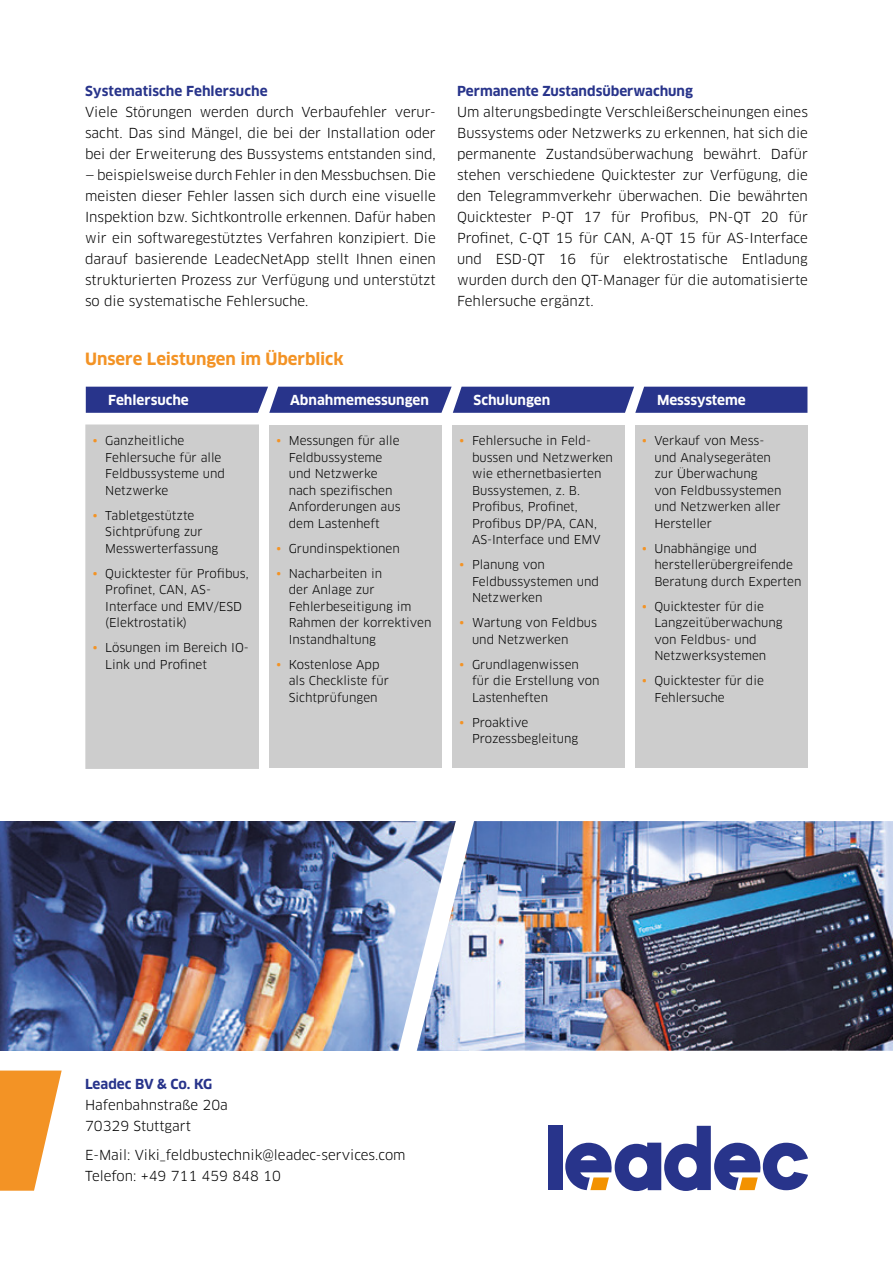
<style>
.page{position:relative;width:893px;height:1263px;background:#fff}
.page>*{position:absolute;margin:0;border:0;box-sizing:border-box;transform-origin:0 0}
.t1{font:700 16.5px "Clan OT";color:#f39325}
.t2{font:13.5px/21px "Clan OT";color:#000;text-align:justify}
.t3{font:700 13.5px "Clan OT";color:#28348b}
.t4{font:700 13.5px "Clan OT";color:#fff}
.t5{font:12px/16.5px "Clan OT";color:#000}
.s1{font-size:13.5px;color:#f39325}
</style>
<div class="page">
<svg style="left:0;top:1070px;width:62px;height:121px"></svg>
<img style="left:0;top:821px;width:396px;height:230px">
<div style="left:548px;top:1126px;width:14px;height:64px;background:#28348b"></div>
<svg style="left:565px;top:1126px;width:243px;height:65px"></svg>
<img style="left:476px;top:821px;width:417px;height:230px">
<svg style="left:396px;top:821px;width:80px;height:230px"></svg>
<div style="left:86px;top:425px;width:172px;height:343px;background:#cdcdcd"></div>
<div style="left:269px;top:425px;width:172px;height:343px;background:#cdcdcd"></div>
<div style="left:452px;top:425px;width:172px;height:343px;background:#cdcdcd"></div>
<div style="left:635px;top:425px;width:172px;height:343px;background:#cdcdcd"></div>
<svg style="left:86px;top:387px;width:721px;height:26px;background:#323e90"></svg>
<p class="t3" style="left:85px;top:83px;width:184px">Systematische Fehlersuche</p>
<p class="t2" style="left:85px;top:101px;width:352px">Viele Störungen werden durch Verbaufehler verur&shy;sacht. Das sind Mängel, die bei der Installation oder bei der Erweiterung des Bussystems entstanden sind,</p>
<p class="t2" style="left:85px;top:164px;width:352px">— beispielsweise durch Fehler in den Messbuchsen. Die meisten dieser Fehler lassen sich durch eine visuelle Inspektion bzw. Sichtkontrolle erkennen. Dafür haben wir ein softwaregestütztes Verfahren konzipiert. Die darauf basierende LeadecNetApp stellt Ihnen einen strukturierten Prozess zur Verfügung und unterstützt so die systematische Fehlersuche.</p>
<h1 class="t1" style="left:85px;top:349px;width:260px">Unsere Leistungen im Überblick</h1>
<p class="t3" style="left:457px;top:83px;width:237px">Permanente Zustandsüberwachung</p>
<p class="t2" style="left:457px;top:101px;width:352px">Um alterungsbedingte Verschleißerscheinungen eines Bussystems oder Netzwerks zu erkennen, hat sich die permanente Zustandsüberwachung bewährt. Dafür stehen verschiedene Quicktester zur Verfügung, die den Telegrammverkehr überwachen. Die bewährten Quicktester P-QT 17 für Profibus, PN-QT 20 für Profinet, C-QT 15 für CAN, A-QT 15 für AS-Interface und ESD-QT 16 für elektrostatische Entladung wurden durch den QT-Manager für die automatisierte Fehlersuche ergänzt.</p>
<p class="t4" style="left:108px;top:392px;width:82px">Fehlersuche</p>
<p class="t4" style="left:290px;top:392px;width:140px">Abnahmemessungen</p>
<p class="t4" style="left:474px;top:392px;width:78px">Schulungen</p>
<p class="t4" style="left:657px;top:392px;width:90px">Messsysteme</p>
<p class="t5" style="left:105px;top:433px;width:121px;text-indent:-13px"><span class="s1">•</span> Ganzheitliche<br>Fehlersuche für alle<br>Feldbussysteme und<br>Netzwerke</p>
<p class="t5" style="left:105px;top:507px;width:114px;text-indent:-13px"><span class="s1">•</span> Tabletgestützte<br>Sichtprüfung zur<br>Messwerterfassung</p>
<p class="t5" style="left:105px;top:565px;width:145px;text-indent:-13px"><span class="s1">•</span> Quicktester für Profibus,<br>Profinet, CAN, AS-<br>Interface und EMV/ESD (Elektrostatik)</p>
<p class="t5" style="left:105px;top:640px;width:145px;text-indent:-13px"><span class="s1">•</span> Lösungen im Bereich IO-<br>Link und Profinet</p>
<p class="t5" style="left:289px;top:433px;width:113px;text-indent:-13px"><span class="s1">•</span> Messungen für alle<br>Feldbussysteme und Netzwerke nach spezifischen<br>Anforderungen aus dem Lastenheft</p>
<p class="t5" style="left:276px;top:540px;width:125px"><span class="s1">•</span> Grundinspektionen</p>
<p class="t5" style="left:289px;top:565px;width:144px;text-indent:-13px"><span class="s1">•</span> Nacharbeiten in<br>der Anlage zur<br>Fehlerbeseitigung im<br>Rahmen der korrektiven<br>Instandhaltung</p>
<p class="t5" style="left:289px;top:656px;width:102px;text-indent:-13px"><span class="s1">•</span> Kostenlose App als Checkliste für<br>Sichtprüfungen</p>
<p class="t5" style="left:472px;top:433px;width:142px;text-indent:-13px"><span class="s1">•</span> Fehlersuche in Feld&shy;bussen und Netzwerken wie ethernetbasierten<br>Bussystemen, z. B.<br>Profibus, Profinet,<br>Profibus DP/PA, CAN,<br>AS-Interface und EMV</p>
<p class="t5" style="left:472px;top:557px;width:129px;text-indent:-13px"><span class="s1">•</span> Planung von<br>Feldbussystemen und<br>Netzwerken</p>
<p class="t5" style="left:472px;top:615px;width:127px;text-indent:-13px"><span class="s1">•</span> Wartung von Feldbus und Netzwerken</p>
<p class="t5" style="left:472px;top:656px;width:129px;text-indent:-13px"><span class="s1">•</span> Grundlagenwissen<br>für die Erstellung von<br>Lastenheften</p>
<p class="t5" style="left:472px;top:714px;width:108px;text-indent:-13px"><span class="s1">•</span> Proaktive<br>Prozessbegleitung</p>
<p class="t5" style="left:654px;top:433px;width:128px;text-indent:-13px"><span class="s1">•</span> Verkauf von Mess&shy;und Analysegeräten zur Überwachung von Feldbussystemen und Netzwerken aller<br>Hersteller</p>
<p class="t5" style="left:654px;top:540px;width:148px;text-indent:-13px"><span class="s1">•</span> Unabhängige und herstellerübergreifende<br>Beratung durch Experten</p>
<p class="t5" style="left:654px;top:598px;width:130px;text-indent:-13px"><span class="s1">•</span> Quicktester für die<br>Langzeitüberwachung von Feldbus- und<br>Netzwerksystemen</p>
<p class="t5" style="left:654px;top:673px;width:111px;text-indent:-13px"><span class="s1">•</span> Quicktester für die<br>Fehlersuche</p>
<p class="t3" style="left:85px;top:1076px;width:129px">Leadec BV &amp; Co. KG</p>
<p class="t2" style="left:85px;top:1094px;width:144px">Hafenbahnstraße 20a<br>70329 Stuttgart</p>
<p class="t2" style="left:85px;top:1145px;width:322px">E-Mail: Viki_feldbustechnik@leadec-services.com<br>Telefon: +49 711 459 848 10</p>
</div>
